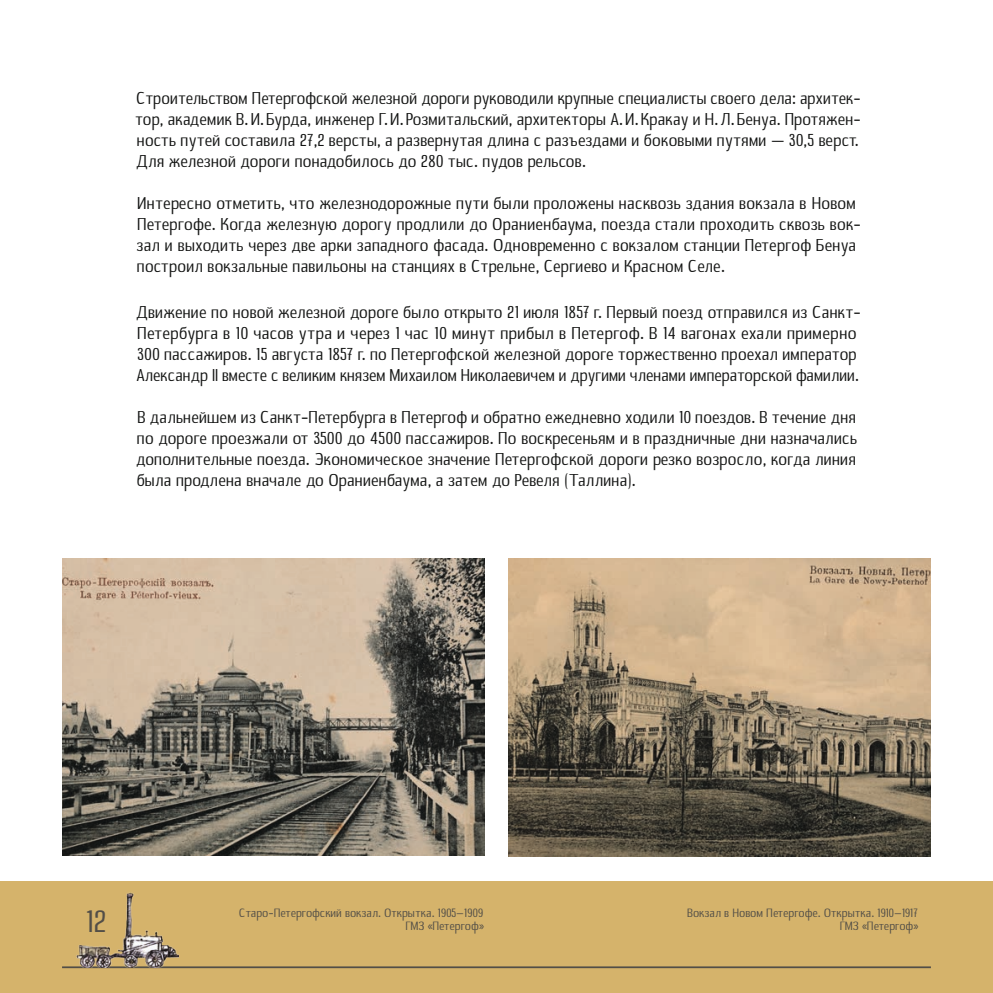
<style>
.page{position:relative;width:993px;height:993px;background:#fff}
.page>*{position:absolute;margin:0;border:0;box-sizing:border-box;transform-origin:0 0}
.t1{font:31.5px "B20 Sans";color:#524e47}
.t2{font:17.5px/21px "B20 Sans";color:#131413;text-align:justify}
.t3{font:12.25px/12.4px "B20 Sans";color:#524e47;text-align:right}
</style>
<div class="page">
<img style="left:62px;top:558px;width:422px;height:297px">
<img style="left:508px;top:558px;width:422px;height:298px">
<div style="left:0;top:881px;width:992px;height:111px;background:#d5b36b"></div>
<hr style="left:62px;top:966px;width:868px;height:1px;background:#524e47">
<img style="left:77px;top:892px;width:101px;height:74px">
<p class="t2" style="left:135px;top:89px;width:727px">Строительством Петергофской железной дороги руководили крупные специалисты своего дела: архитек&shy;тор, академик В.И.Бурда, инженер Г.И. Розмитальский, архитекторы А.И.Кракау и Н.Л.Бенуа. Протяжен&shy;ность путей составила 27,2 версты, а развернутая длина с разъездами и боковыми путями — 30,5 верст.<br>Для железной дороги понадобилось до 280 тыс. пудов рельсов.</p>
<p class="t2" style="left:137px;top:194px;width:725px;text-align:left">Интересно отметить, что железнодорожные пути были проложены насквозь здания вокзала в Новом Петергофе. Когда железную дорогу продлили до Ораниенбаума, поезда стали проходить сквозь вок&shy;зал и выходить через две арки западного фасада. Одновременно с вокзалом станции Петергоф Бенуа построил вокзальные павильоны на станциях в Стрельне, Сергиево и Красном Селе.</p>
<p class="t2" style="left:136px;top:302px;width:726px;text-align:left">Движение по новой железной дороге было открыто 21 июля 1857 г. Первый поезд отправился из Санкт-Петербурга в 10 часов утра и через 1 час 10 минут прибыл в Петергоф. В 14 вагонах ехали примерно 300 пассажиров. 15 августа 1857 г. по Петергофской железной дороге торжественно проехал император Александр II вместе с великим князем Михаилом Николаевичем и другими членами императорской фамилии.</p>
<p class="t2" style="left:136px;top:407px;width:722px">В дальнейшем из Санкт-Петербурга в Петергоф и обратно ежедневно ходили 10 поездов. В течение дня по дороге проезжали от 3500 до 4500 пассажиров. По воскресеньям и в праздничные дни назначались дополнительные поезда. Экономическое значение Петергофской дороги резко возросло, когда линия была продлена вначале до Ораниенбаума, а затем до Ревеля (Таллина).</p>
<p class="t3" style="left:239px;top:907px;width:246px">Старо-Петергофский вокзал. Открытка. 1905–1909<br>ГМЗ «Петергоф»</p>
<h1 class="t1" style="left:86px;top:905px;width:23px">12</h1>
<p class="t3" style="left:687px;top:907px;width:233px">Вокзал в Новом Петергофе. Открытка. 1910–1917<br>ГМЗ «Петергоф»</p>
</div>
